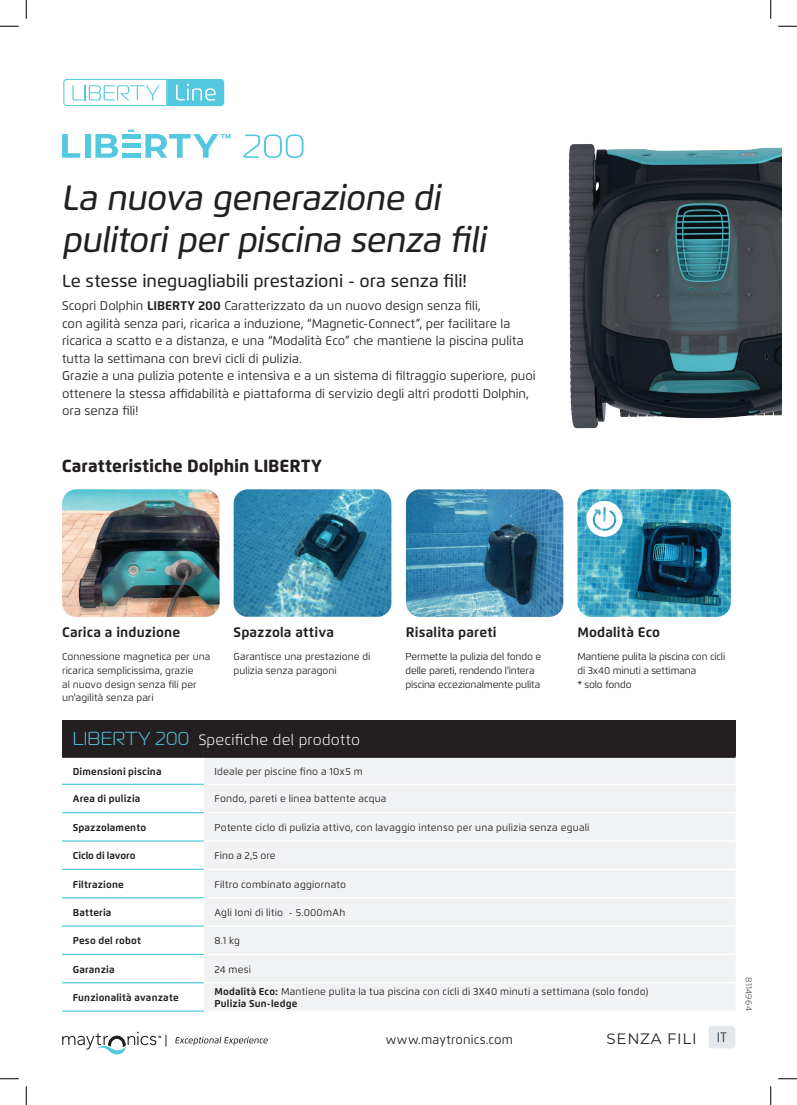
<style>
.page{position:relative;width:797px;height:1105px;background:#fff}
.page>*{position:absolute;margin:0;border:0;box-sizing:border-box;transform-origin:0 0}
.t1{font:italic 500 35px/41.2px "Flexo";letter-spacing:-.015em;color:#231f20}
.t2{font:500 17.5px "Flexo";color:#231f20}
.t3{font:800 17.5px "Flexo";letter-spacing:-.005em;color:#231f20}
.t4{font:300 15px "Flexo";letter-spacing:.015em;color:#fff}
.t5{font:15px "Montserrat";letter-spacing:.05em;color:#231f20}
.t6{font:700 13.75px "Flexo";letter-spacing:.01em;color:#231f20}
.t7{font:13.75px "Flexo";color:#343d47}
.t8{font:12.5px/17.5px "Flexo";color:#231f20}
.t9{font:10px/13.8px "Flexo";letter-spacing:.005em;color:#231f20}
.t10{font:10px/13.8px "Flexo";letter-spacing:-.02em;color:#231f20}
.t11{font:700 10px "Flexo";letter-spacing:.015em;color:#231f20}
.t12{font:700 10px "Flexo";letter-spacing:-.005em;color:#231f20}
.t13{font:300 8.75px "Flexo";letter-spacing:.035em;color:#343d47}
.s1{font-weight:700}
.s2{font-family:"Magistral";font-size:18.75px;color:#54c8df}
</style>
<div class="page">
<svg style="left:63px;top:78px;width:161px;height:29px"></svg>
<div style="left:62px;top:720px;width:673px;height:36px;background:#231f20"></div>
<div style="left:204px;top:758px;width:531px;height:252px;background:#f1f2f4"></div>
<svg style="left:62px;top:783px;width:142px;height:201px"></svg>
<svg style="left:204px;top:756px;width:531px;height:2px"></svg>
<svg style="left:62px;top:756px;width:142px;height:2px"></svg>
<hr style="left:62px;top:784px;width:142px;height:1px;background:#54c8df">
<hr style="left:62px;top:812px;width:142px;height:1px;background:#54c8df">
<hr style="left:62px;top:840px;width:142px;height:2px;background:#54c8df">
<hr style="left:62px;top:869px;width:142px;height:1px;background:#54c8df">
<hr style="left:62px;top:897px;width:142px;height:1px;background:#54c8df">
<hr style="left:62px;top:925px;width:142px;height:2px;background:#54c8df">
<hr style="left:62px;top:954px;width:142px;height:1px;background:#54c8df">
<hr style="left:204px;top:784px;width:531px;height:1px;background:#fff">
<hr style="left:204px;top:812px;width:531px;height:1px;background:#fff">
<hr style="left:204px;top:840px;width:531px;height:2px;background:#fff">
<hr style="left:204px;top:869px;width:531px;height:1px;background:#fff">
<hr style="left:204px;top:897px;width:531px;height:1px;background:#fff">
<hr style="left:204px;top:925px;width:531px;height:2px;background:#fff">
<hr style="left:204px;top:954px;width:531px;height:1px;background:#fff">
<hr style="left:204px;top:982px;width:531px;height:1px;background:#fff">
<hr style="left:62px;top:982px;width:142px;height:1px;background:#54c8df">
<hr style="left:62px;top:1010px;width:142px;height:2px;background:#54c8df">
<svg style="left:709px;top:1026px;width:26px;height:22px"></svg>
<svg style="left:62px;top:134px;width:18px;height:24px"></svg>
<div style="left:85px;top:134px;width:6px;height:24px;background:#54c8df"></div>
<svg style="left:95px;top:134px;width:23px;height:24px"></svg>
<svg style="left:145px;top:134px;width:86px;height:24px"></svg>
<hr style="left:122px;top:134px;width:18px;height:4px;background:#54c8df">
<div style="left:122px;top:153px;width:18px;height:5px;background:#54c8df"></div>
<hr style="left:122px;top:144px;width:18px;height:4px;background:#54c8df">
<svg style="left:128px;top:130px;width:6px;height:2px"></svg>
<svg style="left:243px;top:134px;width:60px;height:24px"></svg>
<img style="left:62px;top:489px;width:157px;height:128px">
<img style="left:406px;top:489px;width:157px;height:128px">
<img style="left:234px;top:489px;width:157px;height:128px">
<img style="left:577px;top:489px;width:153px;height:128px">
<svg style="left:586px;top:501px;width:36px;height:36px"></svg>
<img style="left:568px;top:16px;width:213px;height:413px">
<svg style="left:175px;top:1036px;width:93px;height:9px"></svg>
<svg style="left:62px;top:1032px;width:105px;height:23px"></svg>
<svg style="left:0;top:25px;width:19px;height:2px"></svg>
<svg style="left:778px;top:25px;width:19px;height:2px"></svg>
<svg style="left:0;top:1078px;width:19px;height:1px"></svg>
<svg style="left:778px;top:1078px;width:19px;height:1px"></svg>
<svg style="left:25px;top:0;width:2px;height:19px"></svg>
<svg style="left:25px;top:1086px;width:2px;height:19px"></svg>
<svg style="left:770px;top:0;width:1px;height:19px"></svg>
<svg style="left:770px;top:1086px;width:1px;height:19px"></svg>
<h1 class="t1" style="left:62px;top:177px;width:426px">La nuova generazione di pulitori per piscina senza fili</h1>
<h2 class="t2" style="left:62px;top:270px;width:406px">Le stesse ineguagliabili prestazioni - ora senza fili!</h2>
<p class="t8" style="left:62px;top:297px;width:475px">Scopri Dolphin <span class="s1">LIBERTY 200</span> Caratterizzato da un nuovo design senza fili,<br>con agilità senza pari, ricarica a induzione, “Magnetic-Connect”, per facilitare la ricarica a scatto e a distanza, e una “Modalità Eco” che mantiene la piscina pulita tutta la settimana con brevi cicli di pulizia.<br>Grazie a una pulizia potente e intensiva e a un sistema di filtraggio superiore, puoi ottenere la stessa affidabilità e piattaforma di servizio degli altri prodotti Dolphin, ora senza fili!</p>
<h2 class="t3" style="left:62px;top:455px;width:261px">Caratteristiche Dolphin LIBERTY</h2>
<h3 class="t6" style="left:62px;top:624px;width:120px">Carica a induzione</h3>
<h3 class="t6" style="left:234px;top:624px;width:102px">Spazzola attiva</h3>
<h3 class="t6" style="left:406px;top:624px;width:92px">Risalita pareti</h3>
<h3 class="t6" style="left:577px;top:624px;width:84px">Modalità Eco</h3>
<p class="t9" style="left:62px;top:650px;width:150px">Connessione magnetica per una ricarica semplicissima, grazie<br>al nuovo design senza fili per un'agilità senza pari</p>
<p class="t9" style="left:234px;top:650px;width:138px">Garantisce una prestazione di pulizia senza paragoni</p>
<p class="t10" style="left:405px;top:650px;width:137px">Permette la pulizia del fondo e delle pareti, rendendo l'intera piscina eccezionalmente pulita</p>
<p class="t10" style="left:577px;top:650px;width:149px">Mantiene pulita la piscina con cicli di 3x40 minuti a settimana<br>* solo fondo</p>
<h3 class="t4" style="left:73px;top:730px;width:289px"><span class="s2">LIBERTY 200</span> Specifiche del prodotto</h3>
<p class="t11" style="left:73px;top:765px;width:90px">Dimensioni piscina</p>
<p class="t9" style="left:214px;top:764px;width:150px">Ideale per piscine fino a 10x5 m</p>
<p class="t11" style="left:73px;top:793px;width:69px">Area di pulizia</p>
<p class="t9" style="left:214px;top:792px;width:173px">Fondo, pareti e linea battente acqua</p>
<p class="t11" style="left:73px;top:821px;width:75px">Spazzolamento</p>
<p class="t9" style="left:214px;top:820px;width:376px">Potente ciclo di pulizia attivo, con lavaggio intenso per una pulizia senza eguali</p>
<p class="t12" style="left:73px;top:849px;width:64px">Ciclo di lavoro</p>
<p class="t9" style="left:214px;top:849px;width:63px">Fino a 2,5 ore</p>
<p class="t11" style="left:73px;top:878px;width:53px">Filtrazione</p>
<p class="t9" style="left:214px;top:877px;width:133px">Filtro combinato aggiornato</p>
<p class="t11" style="left:73px;top:906px;width:40px">Batteria</p>
<p class="t9" style="left:214px;top:905px;width:132px">Agli Ioni di litio - 5.000mAh</p>
<p class="t11" style="left:73px;top:934px;width:70px">Peso del robot</p>
<p class="t9" style="left:214px;top:934px;width:27px">8.1 kg</p>
<p class="t11" style="left:73px;top:963px;width:43px">Garanzia</p>
<p class="t9" style="left:214px;top:962px;width:38px">24 mesi</p>
<p class="t9" style="left:214px;top:985px;width:435px;line-height:12.5px"><span class="s1">Modalità Eco:</span> Mantiene pulita la tua piscina con cicli di 3X40 minuti a settimana (solo fondo)<br><span class="s1">Pulizia Sun-ledge</span></p>
<p class="t11" style="left:73px;top:991px;width:108px">Funzionalità avanzate</p>
<p class="t8" style="left:386px;top:1030px;width:129px">www.maytronics.com</p>
<h3 class="t7" style="left:716px;top:1029px;width:12px">IT</h3>
<h3 class="t5" style="left:606px;top:1029px;width:92px">SENZA FILI</h3>
<p class="t13" style="left:754px;top:977px;width:35px;rotate:90deg">8114964</p>
</div>
